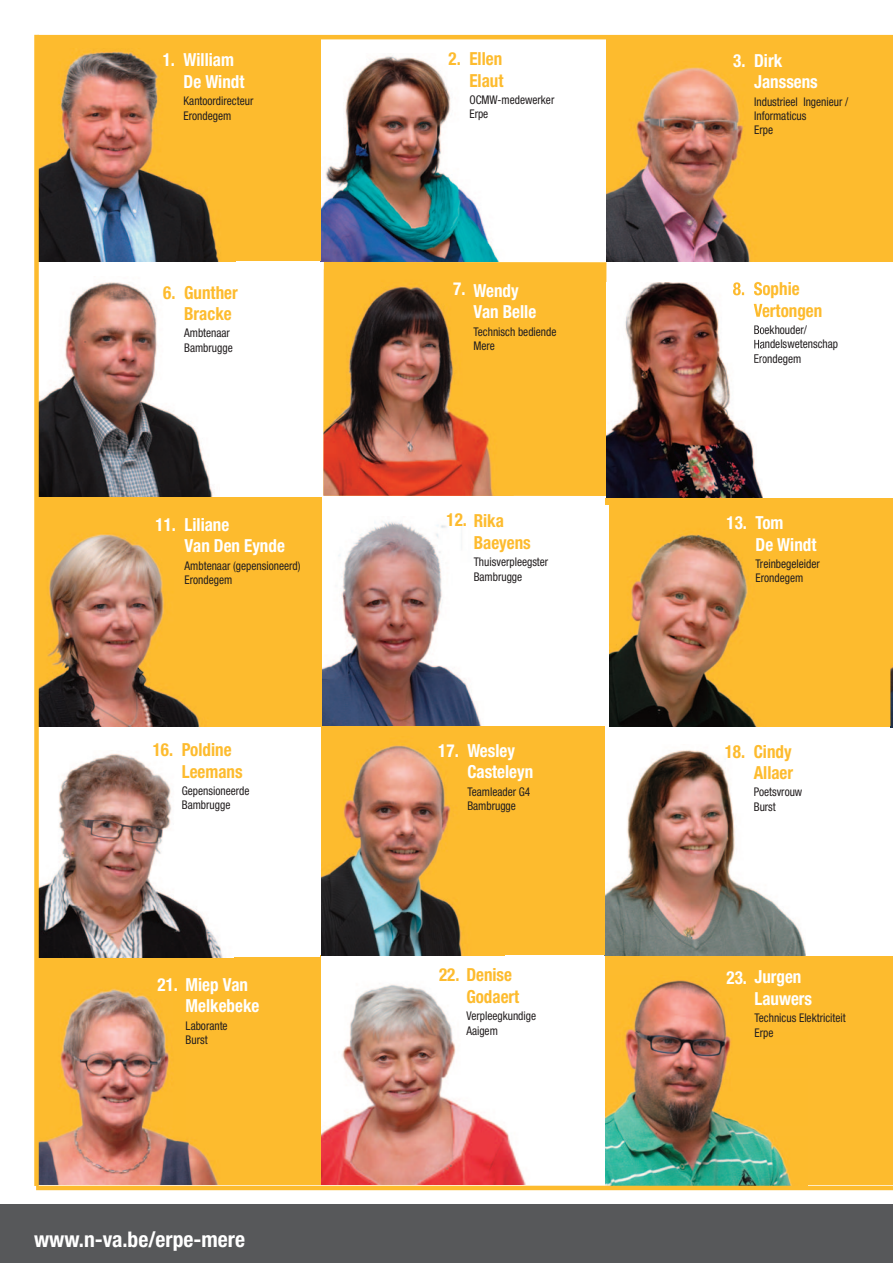
<style>
.page{position:relative;width:893px;height:1263px;background:#fff}
.page>*{position:absolute;margin:0;border:0;box-sizing:border-box;transform-origin:0 0}
.t1{font:700 condensed 21.6px "Helvetica Neue LT Std";color:#fff}
.t2{font:700 condensed 18px/21.6px "Helvetica Neue LT Std";color:#fff;scale:.95 1}
.t3{font:700 condensed 18px/21.6px "Helvetica Neue LT Std";color:#fdbb2e;scale:.95 1}
.t4{font:condensed 12px/14.4px "Helvetica Neue LT Std";color:#231f20;scale:.95 1}
</style>
<div class="page">
<div style="left:0;top:1205px;width:893px;height:58px;background:#57585a"></div>
<div style="left:605px;top:498px;width:288px;height:230px;background:#fdbb2e"></div>
<img style="left:608px;top:517px;width:150px;height:210px">
<div style="left:36px;top:955px;width:285px;height:230px;background:#fdbb2e"></div>
<img style="left:39px;top:988px;width:180px;height:196px">
<img style="left:322px;top:984px;width:204px;height:200px">
<img style="left:321px;top:56px;width:178px;height:206px">
<div style="left:323px;top:262px;width:283px;height:234px;background:#fdbb2e"></div>
<img style="left:323px;top:269px;width:171px;height:227px">
<img style="left:39px;top:282px;width:174px;height:215px">
<div style="left:606px;top:37px;width:287px;height:225px;background:#fdbb2e"></div>
<img style="left:606px;top:67px;width:144px;height:195px">
<div style="left:36px;top:36px;width:285px;height:225px;background:#fdbb2e"></div>
<img style="left:39px;top:51px;width:180px;height:210px">
<div style="left:35px;top:727px;width:285px;height:230px;background:#fff"></div>
<img style="left:39px;top:753px;width:184px;height:204px">
<div style="left:35px;top:497px;width:287px;height:230px;background:#fdbb2e"></div>
<img style="left:39px;top:534px;width:161px;height:193px">
<div style="left:605px;top:955px;width:288px;height:230px;background:#fdbb2e"></div>
<img style="left:605px;top:980px;width:187px;height:205px">
<div style="left:322px;top:505px;width:286px;height:222px;background:#fff"></div>
<img style="left:322px;top:521px;width:174px;height:206px">
<hr style="left:38px;top:35px;width:855px;height:4px;background:#fdbb2e">
<div style="left:34px;top:35px;width:5px;height:1151px;background:#fdbb2e"></div>
<div style="left:605px;top:727px;width:288px;height:228px;background:#fff"></div>
<img style="left:605px;top:750px;width:201px;height:205px">
<div style="left:321px;top:727px;width:284px;height:228px;background:#fdbb2e"></div>
<img style="left:321px;top:745px;width:142px;height:210px">
<hr style="left:36px;top:1186px;width:857px;height:4px;background:#fdbb2e">
<img style="left:890px;top:666px;width:3px;height:61px">
<img style="left:606px;top:283px;width:157px;height:214px">
<svg style="left:754px;top:283px;width:9px;height:13px"></svg>
<svg style="left:754px;top:304px;width:9px;height:13px"></svg>
<svg style="left:754px;top:325px;width:9px;height:9px"></svg>
<svg style="left:754px;top:340px;width:9px;height:23px"></svg>
<svg style="left:733px;top:283px;width:11px;height:12px"></svg>
<h2 class="t2" style="left:163px;top:51px;width:14px">1.</h2>
<h2 class="t3" style="left:469px;top:49px;width:37px">Ellen<br>Elaut</h2>
<p class="t4" style="left:469px;top:94px;width:91px">OCMW-medewerker<br>Erpe</p>
<h2 class="t3" style="left:449px;top:49px;width:14px">2.</h2>
<h2 class="t2" style="left:184px;top:51px;width:55px">William</h2>
<h2 class="t2" style="left:733px;top:51px;width:14px">3.</h2>
<h2 class="t2" style="left:184px;top:72px;width:66px">De Windt</h2>
<p class="t4" style="left:184px;top:95px;width:75px">Kantoordirecteur<br>Erondegem</p>
<h2 class="t2" style="left:754px;top:51px;width:69px">Dirk<br>Janssens</h2>
<p class="t4" style="left:754px;top:95px;width:101px">Industrieel Ingenieur /<br>Informaticus<br>Erpe</p>
<h2 class="t3" style="left:163px;top:283px;width:14px">6.</h2>
<h2 class="t3" style="left:184px;top:283px;width:58px">Gunther<br>Bracke</h2>
<p class="t4" style="left:184px;top:327px;width:53px">Ambtenaar<br>Bambrugge</p>
<h2 class="t2" style="left:473px;top:281px;width:68px;text-indent:-20px">7. Wendy<br>Van Belle</h2>
<p class="t4" style="left:473px;top:325px;width:89px">Technisch bediende<br>Mere</p>
<h2 class="t3" style="left:754px;top:280px;width:74px">Sophie<br>Vertongen</h2>
<p class="t4" style="left:754px;top:324px;width:90px">Boekhouder/<br>Handelswetenschap<br>Erondegem</p>
<h2 class="t2" style="left:156px;top:515px;width:23px">11.</h2>
<h2 class="t2" style="left:185px;top:515px;width:107px">Liliane<br>Van Den Eynde</h2>
<p class="t4" style="left:185px;top:559px;width:123px">Ambtenaar (gepensioneerd)<br>Erondegem</p>
<h2 class="t3" style="left:474px;top:512px;width:62px;text-indent:-27px">12. Rika<br>Baeyens</h2>
<p class="t4" style="left:474px;top:556px;width:80px">Thuisverpleegster<br>Bambrugge</p>
<h2 class="t2" style="left:726px;top:513px;width:23px">13.</h2>
<h2 class="t2" style="left:755px;top:513px;width:66px">Tom<br>De Windt</h2>
<p class="t4" style="left:755px;top:558px;width:69px">Treinbegeleider<br>Erondegem</p>
<h2 class="t3" style="left:182px;top:740px;width:66px">Poldine<br>Leemans</h2>
<p class="t4" style="left:182px;top:784px;width:73px">Gepensioneerde<br>Bambrugge</p>
<h2 class="t3" style="left:153px;top:740px;width:23px">16.</h2>
<h2 class="t2" style="left:467px;top:741px;width:71px">Wesley<br>Casteleyn</h2>
<p class="t4" style="left:467px;top:785px;width:68px">Teamleader G4<br>Bambrugge</p>
<h2 class="t2" style="left:438px;top:741px;width:23px">17.</h2>
<h2 class="t3" style="left:725px;top:742px;width:23px">18.</h2>
<h2 class="t3" style="left:754px;top:742px;width:43px">Cindy<br>Allaer</h2>
<p class="t4" style="left:754px;top:786px;width:53px">Poetsvrouw<br>Burst</p>
<h2 class="t2" style="left:158px;top:975px;width:97px">21. Miep Van</h2>
<h2 class="t2" style="left:186px;top:996px;width:79px">Melkebeke</h2>
<p class="t4" style="left:186px;top:1019px;width:46px">Laborante<br>Burst</p>
<h1 class="t1" style="left:34px;top:1231px;width:213px">www.n-va.be/erpe-mere</h1>
<h2 class="t3" style="left:439px;top:965px;width:78px">22. Denise</h2>
<h2 class="t2" style="left:726px;top:968px;width:80px">23. Jurgen</h2>
<h2 class="t3" style="left:466px;top:987px;width:57px">Godaert</h2>
<p class="t4" style="left:466px;top:1010px;width:75px">Verpleegkundige<br>Aaigem</p>
<h2 class="t2" style="left:754px;top:989px;width:62px">Lauwers</h2>
<p class="t4" style="left:754px;top:1012px;width:98px">Technicus Elektriciteit<br>Erpe</p>
</div>
